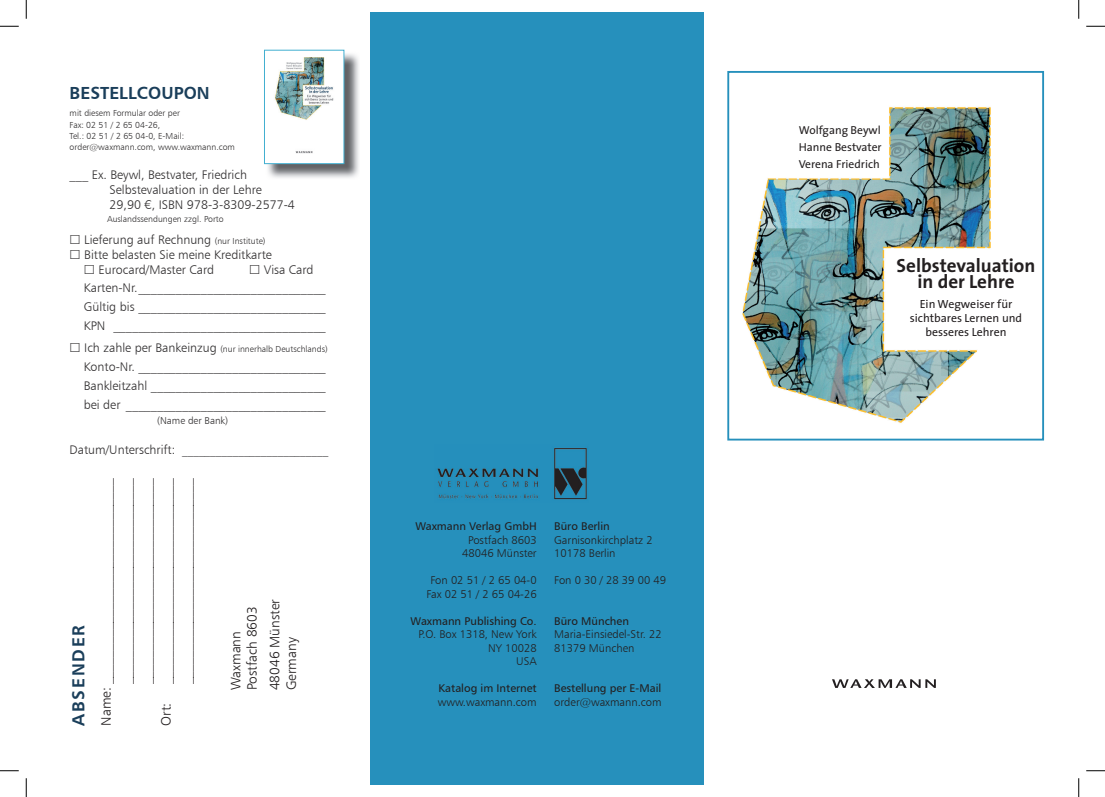
<style>
.page{position:relative;width:1105px;height:797px;background:#fff}
.page>*{position:absolute;margin:0;border:0;box-sizing:border-box;transform-origin:0 0}
.t1{font:700 19.12px/16.4px "The Sans";color:#231f20;text-align:center}
.t2{font:17.5px "Humanist 777 BT Bold B";color:#1a3e5a}
.t3{font:17.5px "Humanist 777 BT Bold B";letter-spacing:.1em;color:#1a3e5a}
.t4{font:13.75px/16.5px "Humanist 777 BT Light B";color:#231f20}
.t5{font:12.5px/18.8px "Humanist 777 BT Light B";color:#312f30}
.t6{font:11.88px/14.2px "The Sans";color:#231f20;text-align:center}
.t7{font:11.62px/16.9px "The Sans";color:#231f20;text-align:justify}
.t8{font:11.25px/13.5px "Humanist 777 BT Light B";color:#231f20;text-align:center}
.t9{font:11.25px "Humanist 777 BT Roman B";color:#231f20}
.t10{font:11.25px "Humanist 777 BT Light B";color:#312f30}
.t11{font:10px "Humanist 777 BT Light B";color:#312f30}
.t12{font:8.75px/11.2px "Humanist 777 BT Light B";color:#312f30}
.s1{font-family:"Futura BT";font-weight:300}
.s2{font-size:8.75px}
.s3{font-size:12.5px}
</style>
<div class="page">
<div style="left:370px;top:12px;width:333px;height:773px;background:#2690bc"></div>
<img style="left:742px;top:107px;width:249px;height:316px">
<div style="left:799px;top:126px;width:84px;height:49px;background:#fff"></div>
<div style="left:888px;top:250px;width:155px;height:94px;background:#fff"></div>
<img style="left:266px;top:51px;width:93px;height:127px">
<img style="left:266px;top:52px;width:76px;height:110px">
<div style="left:264px;top:50px;width:80px;height:114px;border:1px solid #42afd0"></div>
<img style="left:437px;top:448px;width:150px;height:52px">
<svg style="left:832px;top:679px;width:104px;height:9px"></svg>
<div style="left:727px;top:71px;width:317px;height:369px;border:2px solid #2690bc"></div>
<svg style="left:0;top:25px;width:19px;height:2px"></svg>
<svg style="left:1086px;top:25px;width:19px;height:2px"></svg>
<svg style="left:0;top:770px;width:19px;height:1px"></svg>
<svg style="left:1086px;top:770px;width:19px;height:1px"></svg>
<svg style="left:25px;top:0;width:2px;height:19px"></svg>
<svg style="left:25px;top:778px;width:2px;height:19px"></svg>
<svg style="left:1078px;top:0;width:1px;height:19px"></svg>
<svg style="left:1078px;top:778px;width:1px;height:19px"></svg>
<h2 class="t2" style="left:70px;top:82px;width:142px">BESTELLCOUPON</h2>
<p class="t12" style="left:70px;top:108px;width:167px">mit diesem Formular oder per<br>Fax: 02 51 / 2 65 04-26,<br>Tel.: 02 51 / 2 65 04-0, E-Mail: order@waxmann.com, www.waxmann.com</p>
<p class="t5" style="left:110px;top:167px;width:187px;line-height:15px;text-indent:-40px">___ Ex. Beywl, Bestvater, Friedrich<br>Selbstevaluation in der Lehre<br>29,90 <span class="s1">€</span>, ISBN 978-3-8309-2577-4</p>
<p class="t12" style="left:107px;top:213px;width:118px">Auslandssendungen zzgl. Porto</p>
<p class="t5" style="left:84px;top:229px;width:183px">Lieferung auf Rechnung <span class="s2">(nur Institute)</span></p>
<p class="t5" style="left:84px;top:244px;width:189px">Bitte belasten Sie meine Kreditkarte</p>
<p class="t5" style="left:98px;top:259px;width:117px">Eurocard/Master Card</p>
<p class="t5" style="left:84px;top:259px;width:244px;text-indent:180px">Visa Card Karten-Nr. ______________________________ Gültig bis ______________________________ KPN __________________________________</p>
<p class="t12" style="left:84px;top:343px;width:245px"><span class="s3">Ich zahle per Bankeinzug</span> (nur innerhalb Deutschlands)</p>
<p class="t5" style="left:84px;top:357px;width:244px;text-align:justify">Konto-Nr. ______________________________ Bankleitzahl ____________________________ bei der ________________________________</p>
<p class="t11" style="left:157px;top:414px;width:73px">(Name der Bank)</p>
<p class="t10" style="left:70px;top:443px;width:260px"><span class="s3">Datum/Unterschrift:</span> __________________________</p>
<h2 class="t3" style="left:67px;top:725px;width:102px;rotate:-90deg">ABSENDER</h2>
<p class="t4" style="left:98px;top:725px;width:249px;rotate:-90deg">Name: ______________________________</p>
<p class="t4" style="left:118px;top:684px;width:208px;rotate:-90deg">______________________________</p>
<p class="t4" style="left:138px;top:684px;width:208px;rotate:-90deg">______________________________</p>
<p class="t4" style="left:156px;top:684px;width:208px;line-height:20px;rotate:-90deg">______________________________ ______________________________</p>
<p class="t4" style="left:158px;top:725px;width:24px;rotate:-90deg">Ort:</p>
<p class="t4" style="left:227px;top:690px;width:85px;rotate:-90deg">Waxmann<br>Postfach 8603</p>
<p class="t4" style="left:266px;top:690px;width:93px;rotate:-90deg">48046 Münster<br>Germany</p>
<p class="t9" style="left:415px;top:519px;width:123px">Waxmann Verlag GmbH</p>
<p class="t8" style="left:462px;top:533px;width:76px">Postfach 8603<br>48046 Münster</p>
<p class="t8" style="left:426px;top:573px;width:112px">Fon 02 51 / 2 65 04-0<br>Fax 02 51 / 2 65 04-26</p>
<p class="t9" style="left:411px;top:613px;width:128px">Waxmann Publishing Co.</p>
<p class="t8" style="left:418px;top:627px;width:120px;text-align:right">P.O. Box 1318, New York<br>NY 10028<br>USA</p>
<p class="t9" style="left:439px;top:681px;width:100px">Katalog im Internet</p>
<p class="t8" style="left:438px;top:695px;width:100px">www.waxmann.com</p>
<p class="t9" style="left:554px;top:519px;width:57px">Büro Berlin</p>
<p class="t8" style="left:554px;top:533px;width:100px;text-align:left">Garnisonkirchplatz 2<br>10178 Berlin</p>
<p class="t8" style="left:554px;top:573px;width:113px">Fon 0 30 / 28 39 00 49</p>
<p class="t9" style="left:554px;top:613px;width:76px">Büro München</p>
<p class="t8" style="left:554px;top:627px;width:109px;text-align:left">Maria-Einsiedel-Str. 22<br>81379 München</p>
<p class="t9" style="left:554px;top:681px;width:109px">Bestellung per E-Mail</p>
<p class="t8" style="left:554px;top:695px;width:109px">order@waxmann.com</p>
<p class="t7" style="left:799px;top:121px;width:84px">Wolfgang Beywl Hanne Bestvater Verena Friedrich</p>
<h1 class="t1" style="left:896px;top:257px;width:140px">Selbstevaluation in der Lehre</h1>
<p class="t6" style="left:910px;top:296px;width:114px">Ein Wegweiser für sichtbares Lernen und besseres Lehren</p>
</div>
